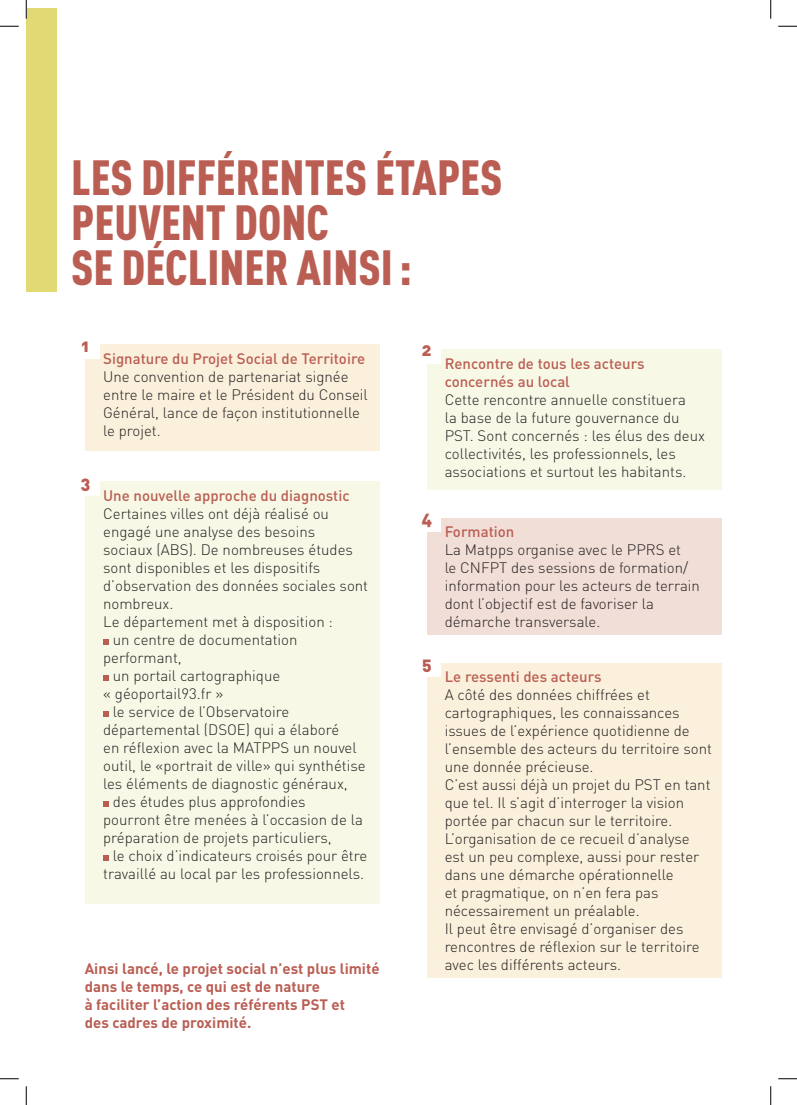
<style>
.page{position:relative;width:797px;height:1105px;background:#fff}
.page>*{position:absolute;margin:0;border:0;box-sizing:border-box;transform-origin:0 0}
.t1{font:900 48.75px/45px "DIN Cond";color:#ba5e53}
.t2{font:17.5px "DIN Black Alternate";color:#ba5e53}
.t3{font:300 15px/18px "DIN";color:#231f20}
.t4{font:500 15px/18px "DIN";color:#ba5e53}
.t5{font:700 15px/18px "DIN";color:#ba5e53}
</style>
<div class="page">
<div style="left:26px;top:9px;width:30px;height:283px;background:#e1d973"></div>
<div style="left:85px;top:344px;width:294px;height:107px;background:#fbf0dc"></div>
<div style="left:71px;top:330px;width:29px;height:28px;background:#fff"></div>
<div style="left:427px;top:349px;width:294px;height:141px;background:#f8f8e6"></div>
<div style="left:413px;top:335px;width:28px;height:28px;background:#fff"></div>
<div style="left:427px;top:518px;width:294px;height:116px;background:#f1ded7"></div>
<div style="left:413px;top:504px;width:28px;height:28px;background:#fff"></div>
<div style="left:427px;top:663px;width:294px;height:314px;background:#fbf0dc"></div>
<div style="left:413px;top:649px;width:28px;height:28px;background:#fff"></div>
<div style="left:85px;top:482px;width:294px;height:422px;background:#f8f8e6"></div>
<svg style="left:103px;top:639px;width:6px;height:6px"></svg>
<svg style="left:103px;top:675px;width:6px;height:6px"></svg>
<svg style="left:103px;top:711px;width:6px;height:6px"></svg>
<svg style="left:103px;top:801px;width:6px;height:6px"></svg>
<svg style="left:103px;top:855px;width:6px;height:6px"></svg>
<div style="left:71px;top:467px;width:29px;height:29px;background:#fff"></div>
<svg style="left:0;top:25px;width:19px;height:2px"></svg>
<svg style="left:778px;top:25px;width:19px;height:2px"></svg>
<svg style="left:0;top:1078px;width:19px;height:1px"></svg>
<svg style="left:778px;top:1078px;width:19px;height:1px"></svg>
<svg style="left:25px;top:0;width:2px;height:19px"></svg>
<svg style="left:25px;top:1086px;width:2px;height:19px"></svg>
<svg style="left:770px;top:0;width:1px;height:19px"></svg>
<svg style="left:770px;top:1086px;width:1px;height:19px"></svg>
<h1 class="t1" style="left:71px;top:154px;width:433px">LES DIFFÉRENTES ÉTAPES<br>PEUVENT DONC<br>SE DÉCLINER AINSI:</h1>
<p class="t2" style="left:81px;top:334px;width:10px">1</p>
<p class="t4" style="left:103px;top:349px;width:263px">Signature du Projet Social de Territoire</p>
<p class="t3" style="left:103px;top:367px;width:266px">Une convention de partenariat signée entre le maire et le Président du Conseil<br>Général, lance de façon institutionnelle le projet.</p>
<p class="t2" style="left:81px;top:471px;width:11px">3</p>
<p class="t4" style="left:103px;top:486px;width:248px">Une nouvelle approche du diagnostic</p>
<p class="t3" style="left:103px;top:504px;width:227px">Certaines villes ont déjà réalisé ou</p>
<p class="t3" style="left:103px;top:522px;width:213px">engagé une analyse des besoins</p>
<p class="t3" style="left:103px;top:540px;width:251px">sociaux (ABS). De nombreuses études</p>
<p class="t3" style="left:103px;top:558px;width:219px">sont disponibles et les dispositifs</p>
<p class="t3" style="left:103px;top:576px;width:266px">d’observation des données sociales sont</p>
<p class="t3" style="left:103px;top:594px;width:72px">nombreux.</p>
<p class="t3" style="left:103px;top:612px;width:231px">Le département met à disposition :</p>
<p class="t3" style="left:113px;top:630px;width:186px">un centre de documentation</p>
<p class="t3" style="left:103px;top:648px;width:80px">performant,</p>
<p class="t3" style="left:113px;top:666px;width:169px">un portail cartographique</p>
<p class="t3" style="left:103px;top:684px;width:122px">« géoportail93.fr »</p>
<p class="t3" style="left:113px;top:702px;width:178px">le service de l’Observatoire</p>
<p class="t3" style="left:103px;top:720px;width:237px">départemental (DSOE) qui a élaboré</p>
<p class="t3" style="left:103px;top:738px;width:255px">en réflexion avec la MATPPS un nouvel</p>
<p class="t3" style="left:103px;top:756px;width:264px">outil, le «portrait de ville» qui synthétise</p>
<p class="t3" style="left:103px;top:774px;width:246px">les éléments de diagnostic généraux,</p>
<p class="t3" style="left:113px;top:792px;width:194px">des études plus approfondies</p>
<p class="t3" style="left:103px;top:810px;width:261px">pourront être menées à l’occasion de la</p>
<p class="t3" style="left:103px;top:828px;width:230px">préparation de projets particuliers,</p>
<p class="t3" style="left:113px;top:846px;width:256px">le choix d’indicateurs croisés pour être</p>
<p class="t3" style="left:103px;top:864px;width:262px">travaillé au local par les professionnels.</p>
<p class="t5" style="left:85px;top:959px;width:296px">Ainsi lancé, le projet social n’est plus limité dans le temps, ce qui est de nature<br>à faciliter l’action des référents PST et<br>des cadres de proximité.</p>
<p class="t2" style="left:422px;top:338px;width:12px">2</p>
<p class="t4" style="left:444px;top:354px;width:201px">Rencontre de tous les acteurs concernés au local</p>
<p class="t3" style="left:444px;top:390px;width:262px">Cette rencontre annuelle constituera<br>la base de la future gouvernance du PST. Sont concernés : les élus des deux collectivités, les professionnels, les associations et surtout les habitants.</p>
<p class="t2" style="left:421px;top:507px;width:12px">4</p>
<p class="t2" style="left:422px;top:652px;width:11px">5</p>
<p class="t4" style="left:444px;top:522px;width:71px">Formation</p>
<p class="t3" style="left:444px;top:541px;width:257px">La Matpps organise avec le PPRS et<br>le CNFPT des sessions de formation/ information pour les acteurs de terrain dont l’objectif est de favoriser la démarche transversale.</p>
<p class="t4" style="left:444px;top:667px;width:158px">Le ressenti des acteurs</p>
<p class="t3" style="left:444px;top:686px;width:269px">A côté des données chiffrées et cartographiques, les connaissances issues de l’expérience quotidienne de l’ensemble des acteurs du territoire sont une donnée précieuse.<br>C’est aussi déjà un projet du PST en tant que tel. Il s’agit d’interroger la vision portée par chacun sur le territoire.<br>L’organisation de ce recueil d’analyse est un peu complexe, aussi pour rester dans une démarche opérationnelle<br>et pragmatique, on n’en fera pas nécessairement un préalable.<br>Il peut être envisagé d’organiser des rencontres de réflexion sur le territoire avec les différents acteurs.</p>
</div>
